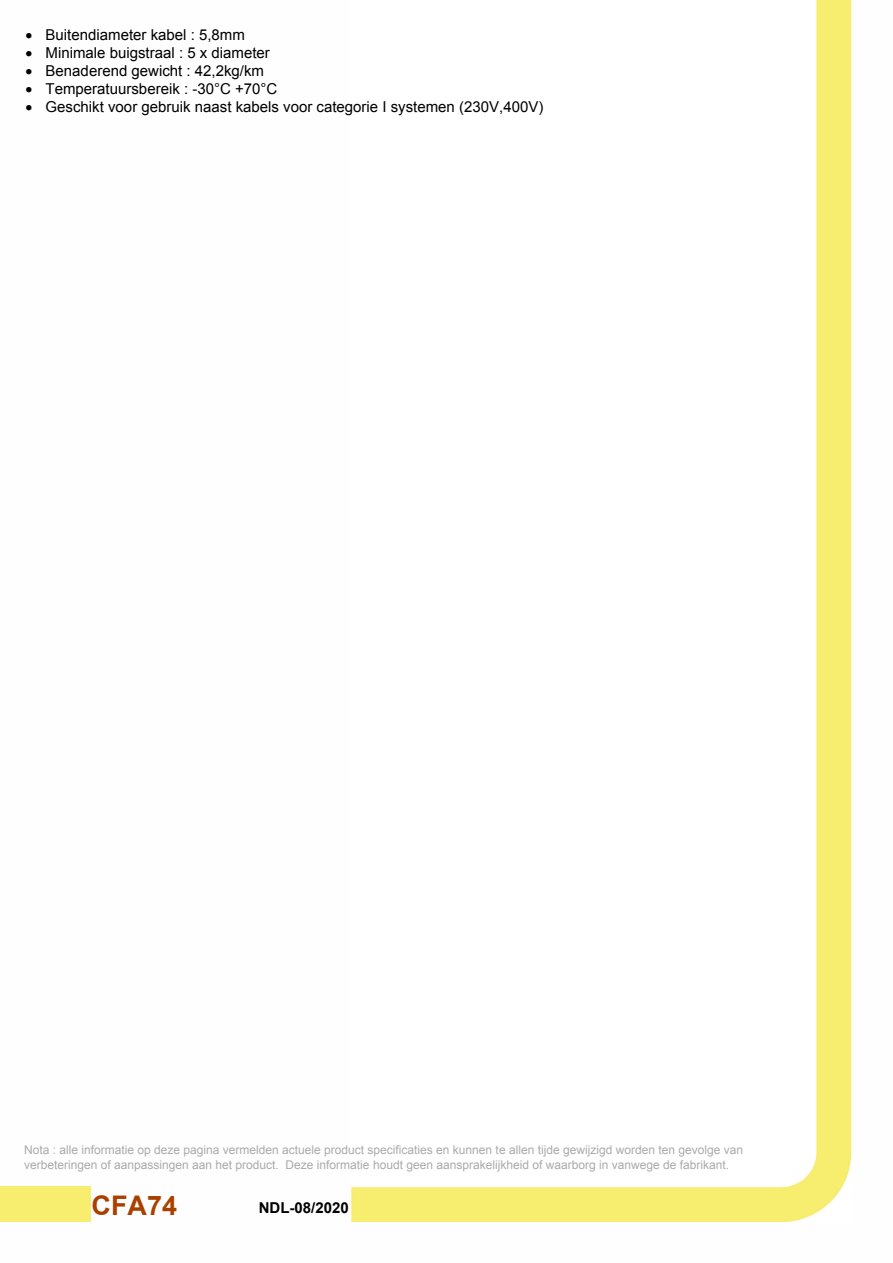
<style>
.page{position:relative;width:893px;height:1263px;background:#fff}
.page>*{position:absolute;margin:0;border:0;box-sizing:border-box;transform-origin:0 0}
.t1{font:700 27px "Arial";color:#aa4000}
.t2{font:15px "Arial";color:#000}
.t3{font:15px "Arial";color:#000}
.t4{font:700 15px "Arial";color:#000}
.t5{font:12px/14.4px "Arial";color:#aaa}
.s1{font-style:inherit}
</style>
<div class="page">
<img style="left:351px;top:0;width:500px;height:1221px">
<p class="t2" style="left:26px;top:24px;width:221px">• Buitendiameter kabel : 5,8mm</p>
<p class="t3" style="left:26px;top:42px;width:246px">• Minimale buigstraal : 5 x diameter</p>
<p class="t3" style="left:26px;top:60px;width:240px">• Benaderend gewicht : <span class="s1">42</span>,<span class="s1">2</span>kg/km</p>
<p class="t3" style="left:26px;top:78px;width:253px">• Temperatuursbereik : -30°C +70°C</p>
<p class="t2" style="left:26px;top:96px;width:519px">• Geschikt voor gebruik naast kabels voor categorie I systemen (230V,400V)</p>
<p class="t5" style="left:24px;top:1143px;width:721px">Nota : alle informatie op deze pagina vermelden actuele product specificaties en kunnen te allen tijde gewijzigd worden ten gevolge van verbeteringen of aanpassingen aan het product. Deze informatie houdt geen aansprakelijkheid of waarborg in vanwege de fabrikant.</p>
<h1 class="t1" style="left:92px;top:1187px;width:87px"><span class="s1">CF</span>A74</h1>
<p class="t4" style="left:259px;top:1197px;width:92px"><span class="s1">NDL-</span>08/2020</p>
</div>
